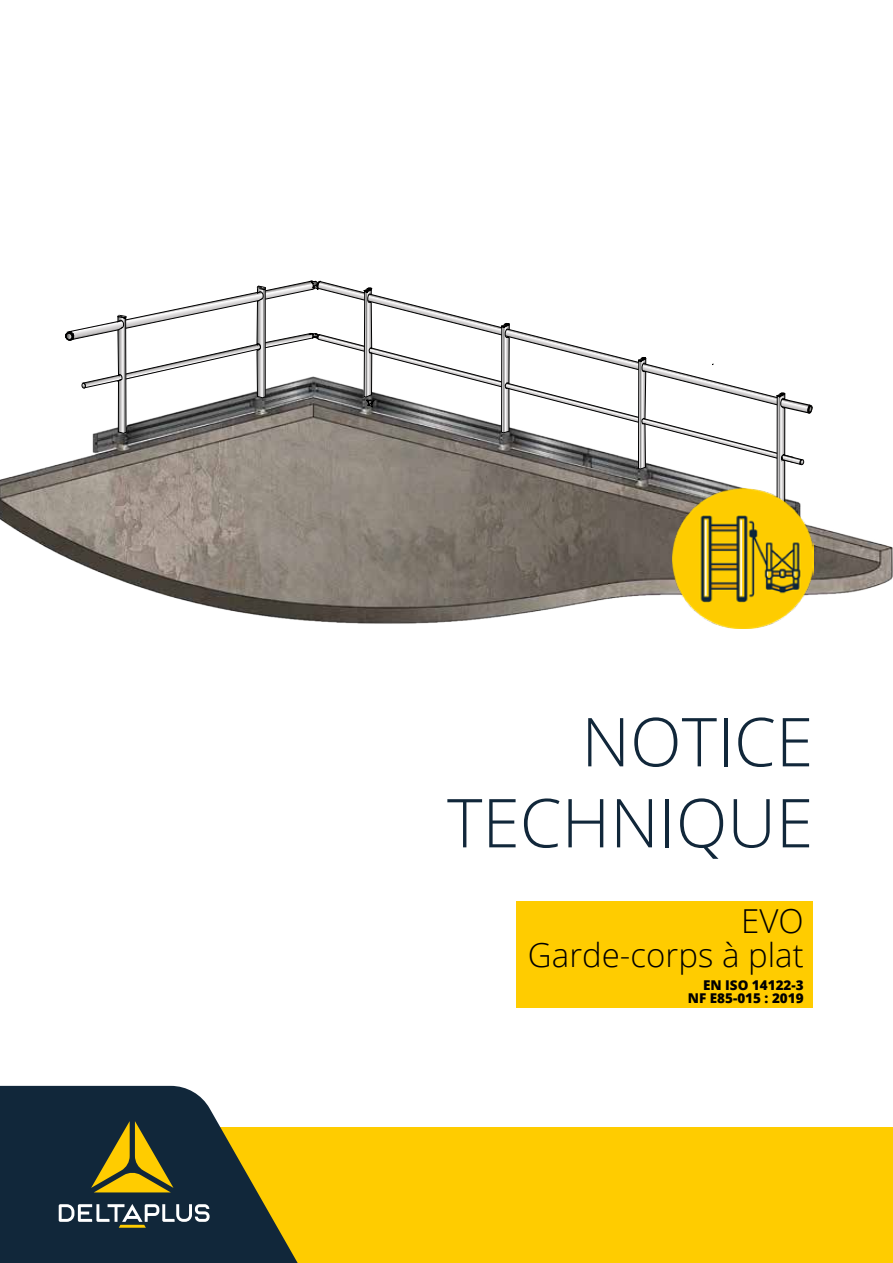
<style>
.page{position:relative;width:893px;height:1263px;background:#fff}
.page>*{position:absolute;margin:0;border:0;box-sizing:border-box;transform-origin:0 0}
.t1{font:300 67.5px/81px "Open Sans";color:#11273a;text-align:right}
.t2{font:300 33px/34.5px "Open Sans";color:#000;text-align:right}
.t3{font:800 13.5px/12.9px "Open Sans";color:#000;text-align:right}
</style>
<div class="page">
<img style="left:0;top:434px;width:893px;height:195px">
<svg style="left:317px;top:409px;width:459px;height:54px"></svg>
<svg style="left:321px;top:281px;width:455px;height:128px"></svg>
<svg style="left:501px;top:281px;width:9px;height:152px"></svg>
<svg style="left:363px;top:281px;width:12px;height:128px"></svg>
<svg style="left:638px;top:281px;width:9px;height:189px"></svg>
<svg style="left:776px;top:392px;width:50px;height:112px"></svg>
<svg style="left:65px;top:280px;width:256px;height:154px"></svg>
<img style="left:673px;top:488px;width:140px;height:140px">
<div style="left:132px;top:1128px;width:585px;height:135px;background:#fc0"></div>
<svg style="left:0;top:1086px;width:298px;height:177px;fill:#11273a"></svg>
<svg style="left:91px;top:1121px;width:82px;height:71px"></svg>
<svg style="left:59px;top:1204px;width:151px;height:24px;background:#5a6871"></svg>
<div style="left:686px;top:1128px;width:207px;height:135px;background:#fc0"></div>
<div style="left:517px;top:901px;width:296px;height:107px;background:#fc0"></div>
<h1 class="t1" style="left:447px;top:699px;width:368px">NOTICE<br>TECHNIQUE</h1>
<h2 class="t2" style="left:528px;top:903px;width:277px">EVO<br>Garde-corps à plat</h2>
<p class="t3" style="left:688px;top:978px;width:117px">EN ISO 14122-3<br>NF E85-015 : 2019</p>
</div>
